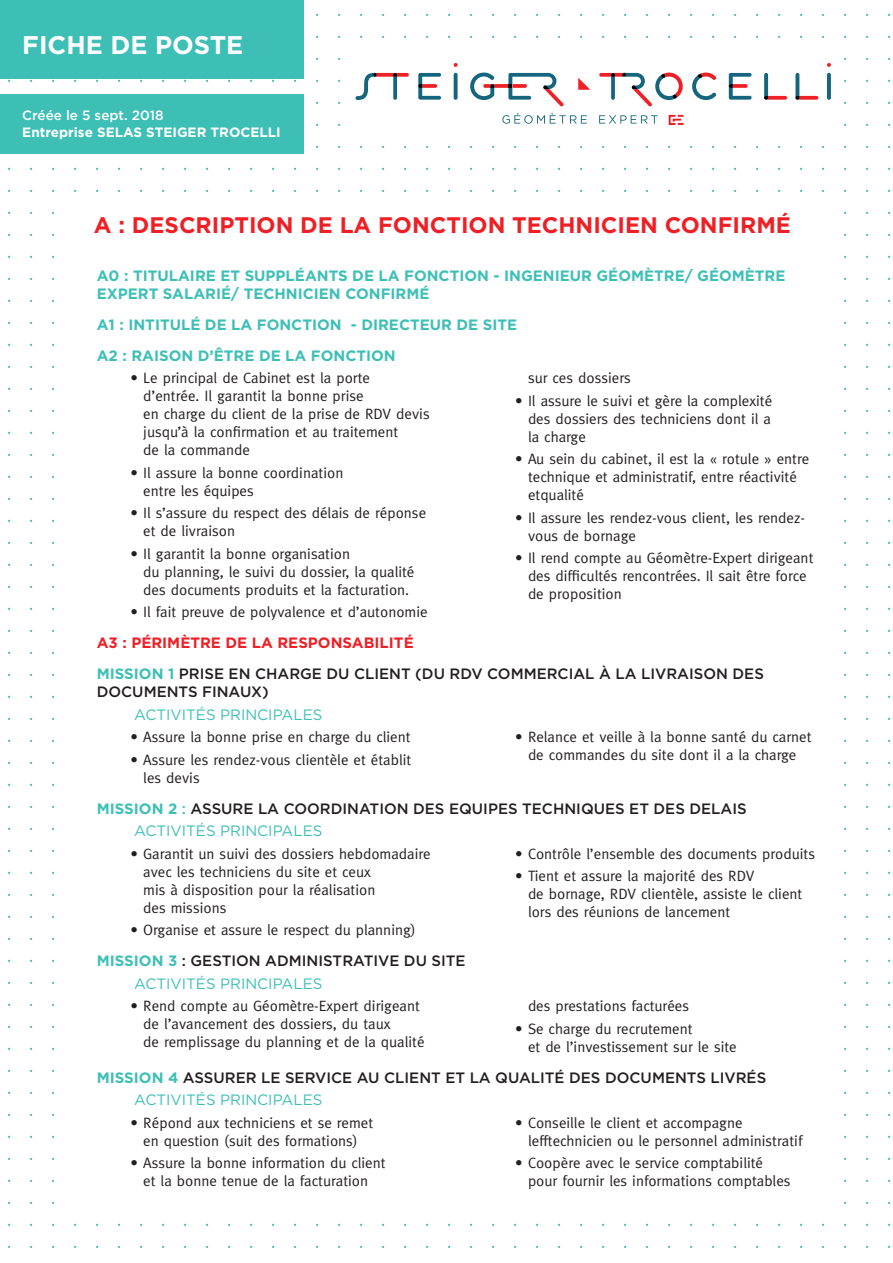
<style>
.page{position:relative;width:893px;height:1263px;background:#fff}
.page>*{position:absolute;margin:0;border:0;box-sizing:border-box;transform-origin:0 0}
.t1{font:700 25.5px "Gotham";color:#fff}
.t2{font:700 22.5px "Gotham";color:#ee2026}
.t3{font:15px/18px "Meta";color:#231f20}
.t4{font:500 15px/18px "Gotham";color:#231f20}
.t5{font:700 15px/18px "Gotham";color:#3ebfb6}
.activites{font:15px "Gotham";color:#3ebfb6}
.t6{font:700 15px "Gotham";color:#ee2026}
.t7{font:700 13.5px "Gotham";color:#fff}
.t8{font:500 13.5px "Gotham";color:#fff}
.s1{font-weight:700;color:#3ebfb6}
.s2{color:#3ebfb6}
</style>
<div class="page">
<svg style="left:0;top:13px;width:891px;height:619px"></svg>
<div style="left:0;top:0;width:304px;height:78px;background:#3ebfb6"></div>
<div style="left:347px;top:54px;width:492px;height:80px;background:#fff"></div>
<svg style="left:502px;top:113px;width:85px;height:11px"></svg>
<svg style="left:599px;top:115px;width:59px;height:9px"></svg>
<svg style="left:669px;top:115px;width:14px;height:10px"></svg>
<svg style="left:827px;top:73px;width:4px;height:27px"></svg>
<svg style="left:729px;top:73px;width:23px;height:27px"></svg>
<svg style="left:764px;top:73px;width:23px;height:27px"></svg>
<svg style="left:795px;top:73px;width:23px;height:27px"></svg>
<svg style="left:827px;top:63px;width:4px;height:4px"></svg>
<svg style="left:599px;top:72px;width:84px;height:34px"></svg>
<svg style="left:692px;top:73px;width:24px;height:27px"></svg>
<svg style="left:578px;top:78px;width:12px;height:12px"></svg>
<svg style="left:454px;top:73px;width:4px;height:27px"></svg>
<svg style="left:453px;top:63px;width:5px;height:4px"></svg>
<svg style="left:355px;top:73px;width:54px;height:27px"></svg>
<svg style="left:418px;top:73px;width:23px;height:27px"></svg>
<svg style="left:470px;top:73px;width:94px;height:33px"></svg>
<div style="left:0;top:94px;width:304px;height:59px;background:#3ebfb6"></div>
<div style="left:54px;top:202px;width:777px;height:1007px;background:#fff"></div>
<p class="t1" style="left:22px;top:28px;width:223px">FICHE DE POSTE</p>
<p class="t8" style="left:22px;top:107px;width:143px">Créée le 5 sept. 2018</p>
<p class="t7" style="left:22px;top:123px;width:260px">Entreprise SELAS STEIGER TROCELLI</p>
<p class="t2" style="left:94px;top:210px;width:698px">A : DESCRIPTION DE LA FONCTION TECHNICIEN CONFIRMÉ</p>
<p class="t5" style="left:97px;top:266px;width:690px">A0 : TITULAIRE ET SUPPLÉANTS DE LA FONCTION - INGENIEUR GÉOMÈTRE/ GÉOMÈTRE<br>EXPERT SALARIÉ/ TECHNICIEN CONFIRMÉ</p>
<p class="t5" style="left:97px;top:315px;width:422px">A1 : INTITULÉ DE LA FONCTION - DIRECTEUR DE SITE</p>
<p class="t5" style="left:97px;top:346px;width:301px">A2 : RAISON D’ÊTRE DE LA FONCTION</p>
<p class="t3" style="left:143px;top:369px;width:288px;text-indent:-13px">• Le principal de Cabinet est la porte d’entrée. Il garantit la bonne prise<br>en charge du client de la prise de RDV devis jusqu’à la confirmation et au traitement<br>de la commande</p>
<p class="t3" style="left:143px;top:463px;width:202px;text-indent:-13px">• Il assure la bonne coordination entre les équipes</p>
<p class="t3" style="left:143px;top:504px;width:284px;text-indent:-13px">• Il s’assure du respect des délais de réponse et de livraison</p>
<p class="t3" style="left:143px;top:544px;width:273px;text-indent:-13px">• Il garantit la bonne organisation<br>du planning, le suivi du dossier, la qualité des documents produits et la facturation.</p>
<p class="t3" style="left:131px;top:603px;width:299px">• Il fait preuve de polyvalence et d’autonomie</p>
<p class="t3" style="left:528px;top:369px;width:104px">sur ces dossiers</p>
<p class="t3" style="left:528px;top:391px;width:246px;text-align:justify;text-indent:-13px">• Il assure le suivi et gère la complexité des dossiers des techniciens dont il a la charge</p>
<p class="t3" style="left:528px;top:450px;width:283px;text-indent:-13px">• Au sein du cabinet, il est la « rotule » entre technique et administratif, entre réactivité etqualité</p>
<p class="t3" style="left:528px;top:508px;width:279px;text-indent:-13px">• Il assure les rendez-vous client, les rendez&shy;vous de bornage</p>
<p class="t3" style="left:528px;top:549px;width:287px;text-indent:-13px">• Il rend compte au Géomètre-Expert dirigeant des difficultés rencontrées. Il sait être force de proposition</p>
<p class="t6" style="left:97px;top:633px;width:318px">A3 : PÉRIMÈTRE DE LA RESPONSABILITÉ</p>
<p class="t4" style="left:97px;top:665px;width:669px"><span class="s1">MISSION 1</span> PRISE EN CHARGE DU CLIENT (DU RDV COMMERCIAL À LA LIVRAISON DES<br>DOCUMENTS FINAUX)</p>
<p class="activites" style="left:134px;top:705px;width:190px">ACTIVITÉS PRINCIPALES</p>
<p class="t3" style="left:131px;top:728px;width:282px">• Assure la bonne prise en charge du client</p>
<p class="t3" style="left:143px;top:750px;width:269px;text-indent:-13px">• Assure les rendez-vous clientèle et établit les devis</p>
<p class="t3" style="left:515px;top:728px;width:298px;text-align:center">• Relance et veille à la bonne santé du carnet de commandes du site dont il a la charge</p>
<p class="t4" style="left:97px;top:799px;width:651px"><span class="s1">MISSION 2</span> <span class="s2">:</span> ASSURE LA COORDINATION DES EQUIPES TECHNIQUES ET DES DELAIS</p>
<p class="activites" style="left:134px;top:821px;width:190px">ACTIVITÉS PRINCIPALES</p>
<p class="t3" style="left:143px;top:844px;width:289px;text-indent:-13px">• Garantit un suivi des dossiers hebdomadaire avec les techniciens du site et ceux<br>mis à disposition pour la réalisation<br>des missions</p>
<p class="t3" style="left:131px;top:921px;width:287px">• Organise et assure le respect du planning)</p>
<p class="t3" style="left:515px;top:844px;width:301px">• Contrôle l’ensemble des documents produits</p>
<p class="t3" style="left:528px;top:867px;width:276px;text-indent:-13px">• Tient et assure la majorité des RDV<br>de bornage, RDV clientèle, assiste le client lors des réunions de lancement</p>
<p class="t4" style="left:97px;top:952px;width:370px"><span class="s1">MISSION 3</span> : GESTION ADMINISTRATIVE DU SITE</p>
<p class="activites" style="left:134px;top:974px;width:190px">ACTIVITÉS PRINCIPALES</p>
<p class="t3" style="left:143px;top:997px;width:283px;text-indent:-13px">• Rend compte au Géomètre-Expert dirigeant de l’avancement des dossiers, du taux<br>de remplissage du planning et de la qualité</p>
<p class="t3" style="left:528px;top:997px;width:163px">des prestations facturées</p>
<p class="t3" style="left:528px;top:1019px;width:210px;text-indent:-13px">• Se charge du recrutement<br>et de l’investissement sur le site</p>
<p class="t4" style="left:97px;top:1068px;width:671px"><span class="s1">MISSION 4</span> ASSURER LE SERVICE AU CLIENT ET LA QUALITÉ DES DOCUMENTS LIVRÉS</p>
<p class="activites" style="left:134px;top:1090px;width:190px">ACTIVITÉS PRINCIPALES</p>
<p class="t3" style="left:131px;top:1113px;width:244px;text-align:center">• Répond aux techniciens et se remet en question (suit des formations)</p>
<p class="t3" style="left:131px;top:1154px;width:257px;text-align:center">• Assure la bonne information du client et la bonne tenue de la facturation</p>
<p class="t3" style="left:528px;top:1113px;width:276px;text-indent:-13px">• Conseille le client et accompagne le≈technicien ou le personnel administratif</p>
<p class="t3" style="left:528px;top:1154px;width:264px;text-indent:-13px">• Coopère avec le service comptabilité pour fournir les informations comptables</p>
</div>
